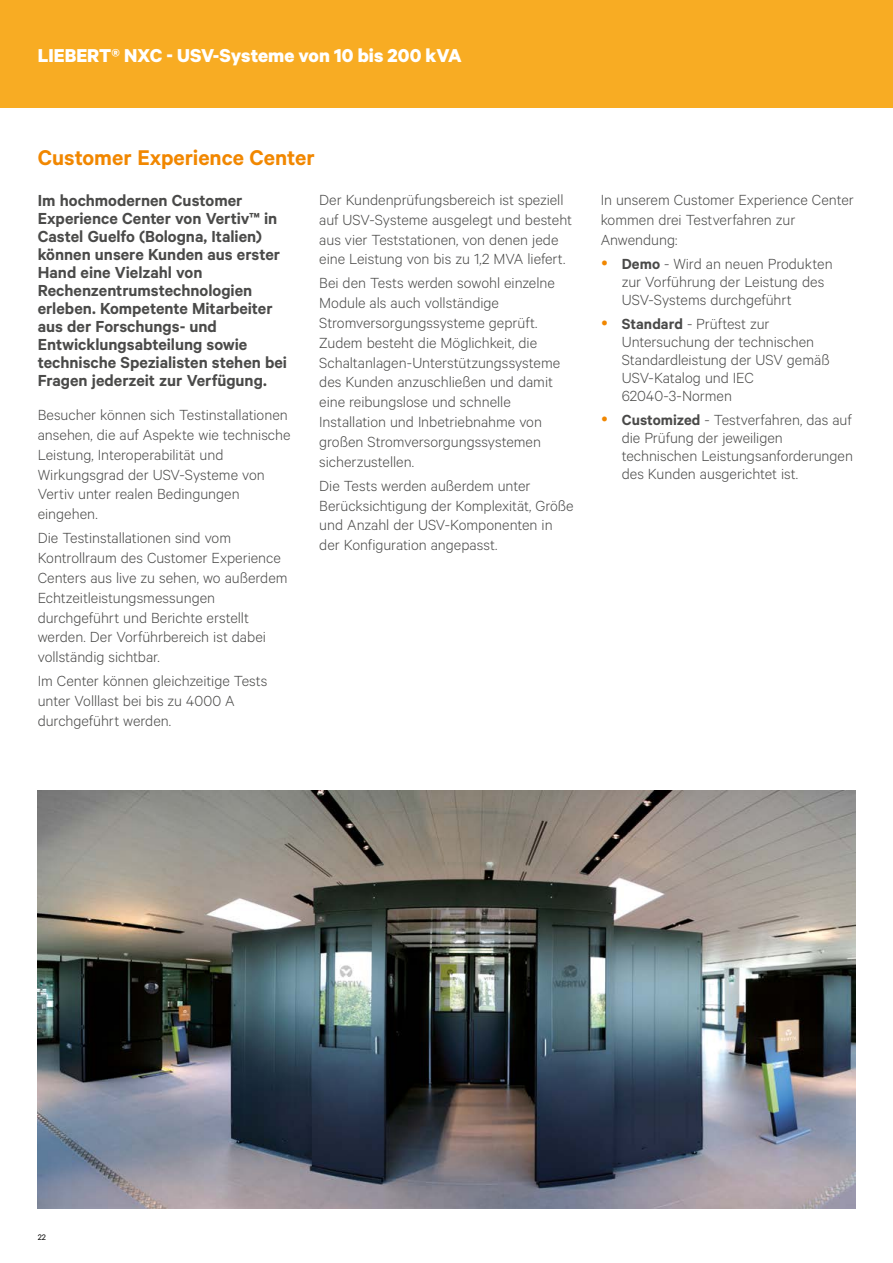
<style>
.page{position:relative;width:893px;height:1263px;background:#fff}
.page>*{position:absolute;margin:0;border:0;box-sizing:border-box;transform-origin:0 0}
.t1{font:600 24px "Calibre";color:#f18700}
.t2{font:700 21px "Calibre";color:#fff}
.t3{font:600 18px/18px "Calibre";color:#4a4a49}
.t4{font:300 16.5px/19.8px "Calibre";color:#4a4a49}
.t5{font:9px "Calibre";color:#000}
.s1{font-weight:600}
</style>
<div class="page">
<img style="left:38px;top:791px;width:817px;height:418px">
<div style="left:0;top:0;width:893px;height:108px;background:#f8ac23"></div>
<p class="t2" style="left:38px;top:43px;width:426px">LIEBERT® NXC - USV-Systeme von 10 bis 200 kVA</p>
<h1 class="t1" style="left:38px;top:143px;width:278px">Customer Experience Center</h1>
<p class="t3" style="left:38px;top:191px;width:251px">Im hochmodernen Customer<br>Experience Center von Vertiv™ in<br>Castel Guelfo (Bologna, Italien) können unsere Kunden aus erster<br>Hand eine Vielzahl von<br>Rechenzentrumstechnologien erleben. Kompetente Mitarbeiter aus der Forschungs- und<br>Entwicklungsabteilung sowie technische Spezialisten stehen bei<br>Fragen jederzeit zur Verfügung.</p>
<p class="t4" style="left:38px;top:404px;width:254px">Besucher können sich Testinstallationen ansehen, die auf Aspekte wie technische<br>Leistung, Interoperabilität und<br>Wirkungsgrad der USV-Systeme von<br>Vertiv unter realen Bedingungen eingehen.</p>
<p class="t4" style="left:38px;top:527px;width:251px">Die Testinstallationen sind vom Kontrollraum des Customer Experience Centers aus live zu sehen, wo außerdem Echtzeitleistungsmessungen durchgeführt und Berichte erstellt werden. Der Vorführbereich ist dabei vollständig sichtbar.</p>
<p class="t4" style="left:38px;top:670px;width:231px">Im Center können gleichzeitige Tests unter Volllast bei bis zu 4000 A durchgeführt werden.</p>
<p class="t4" style="left:319px;top:189px;width:254px">Der Kundenprüfungsbereich ist speziell auf USV-Systeme ausgelegt und besteht aus vier Teststationen, von denen jede eine Leistung von bis zu 1,2 MVA liefert.</p>
<p class="t4" style="left:319px;top:273px;width:242px">Bei den Tests werden sowohl einzelne Module als auch vollständige Stromversorgungssysteme geprüft.<br>Zudem besteht die Möglichkeit, die Schaltanlagen-Unterstützungssysteme des Kunden anzuschließen und damit eine reibungslose und schnelle Installation und Inbetriebnahme von großen Stromversorgungssystemen sicherzustellen.</p>
<p class="t4" style="left:319px;top:475px;width:256px">Die Tests werden außerdem unter Berücksichtigung der Komplexität, Größe und Anzahl der USV-Komponenten in der Konfiguration angepasst.</p>
<p class="t4" style="left:601px;top:189px;width:255px">In unserem Customer Experience Center kommen drei Testverfahren zur<br>Anwendung:</p>
<p class="t4" style="left:622px;top:254px;width:212px;line-height:18px"><span class="s1">Demo</span> - Wird an neuen Produkten zur Vorführung der Leistung des<br>USV-Systems durchgeführt</p>
<p class="t4" style="left:622px;top:314px;width:209px;line-height:18px"><span class="s1">Standard</span> - Prüftest zur<br>Untersuchung der technischen<br>Standardleistung der USV gemäß<br>USV-Katalog und IEC<br>62040-3-Normen</p>
<p class="t4" style="left:622px;top:410px;width:233px;line-height:18px"><span class="s1">Customized</span> - Testverfahren, das auf die Prüfung der jeweiligen technischen Leistungsanforderungen des Kunden ausgerichtet ist.</p>
<p class="t5" style="left:38px;top:1232px;width:10px">22</p>
</div>
